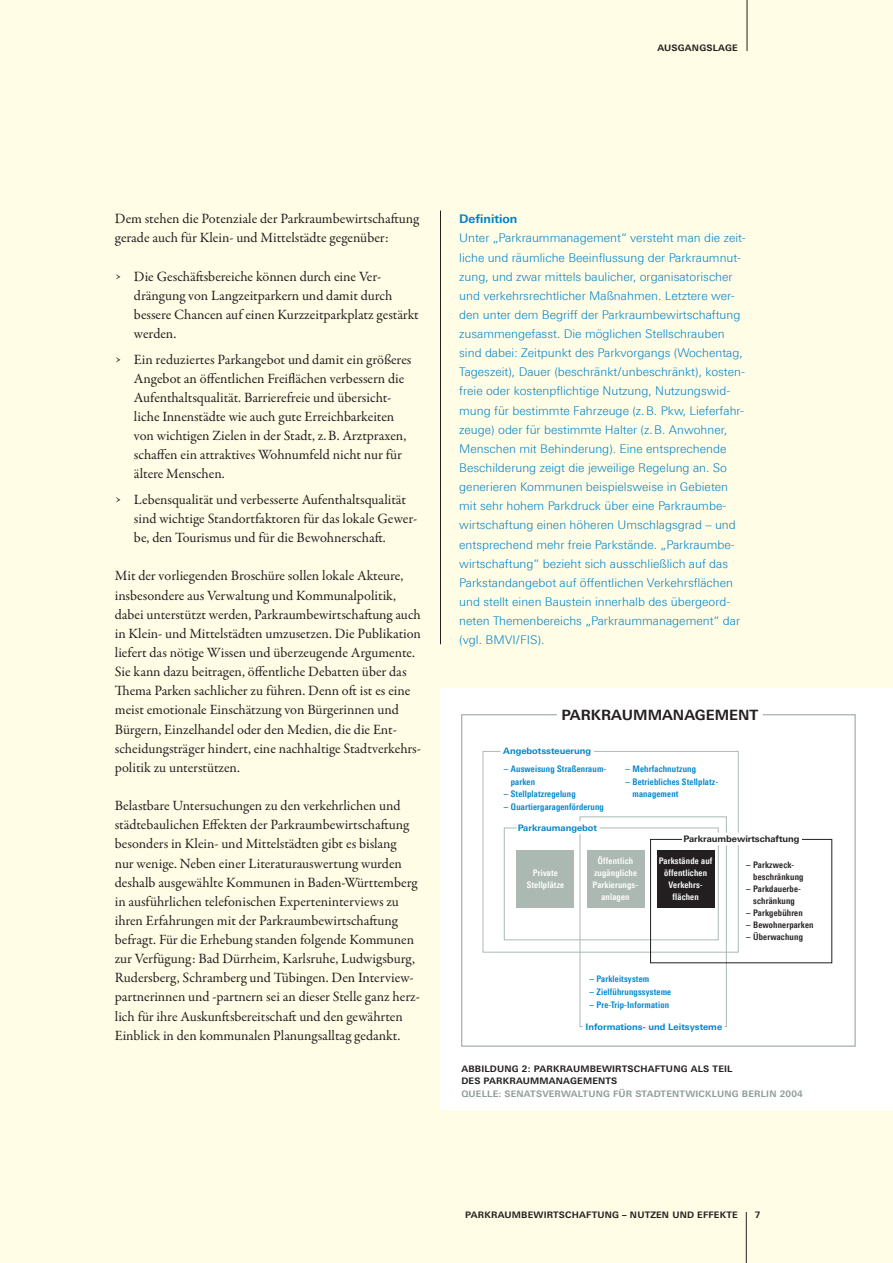
<style>
.page{position:relative;width:893px;height:1263px;background:#fffde5}
.page>*{position:absolute;margin:0;border:0;box-sizing:border-box;transform-origin:0 0}
._01_copy{font:14.25px/19.2px "Garamond Premr Pro";letter-spacing:-.005em;color:#231f20}
._04_Beispiel{font:700 14.25px "Linotype Univers 630";color:#231f20}
._05_Definition{font:300 12px/19.2px "Linotype Univers 330";color:#0084ca}
._03_Bildunterschrift{font:700 9px/12.8px "Linotype Univers 620 Cn";letter-spacing:.02em;color:#0084ca}
._03_Bildunterschrift-2{font:700 9px/12.8px "Linotype Univers 630";letter-spacing:.02em;color:#231f20}
._03_Bildunterschrift-3{font:700 9px/12px "Linotype Univers 620 Cn";letter-spacing:.02em;color:#fff;text-align:center}
._03_Bildunterschrift-4{font:700 9px/12px "Linotype Univers 620 Cn";letter-spacing:.02em;color:#231f20}
._04_Beispiel-2{font:700 9px "Linotype Univers 630";color:#0084ca}
._04_Beispiel-3{font:700 9px "Linotype Univers 630";color:#231f20}
.s1{font-family:"Linotype Univers 630";font-weight:700}
.s2{color:#8e9e96}
</style>
<div class="page">
<div style="left:440px;top:689px;width:453px;height:421px;background:#fff"></div>
<hr style="left:440px;top:210px;width:1px;height:434px;background:#231f20">
<div style="left:483px;top:751px;width:256px;height:201px;border:1px solid #acb9b2"></div>
<div style="left:504px;top:827px;width:215px;height:113px;border:1px solid #acb9b2"></div>
<div style="left:580px;top:816px;width:147px;height:211px;border:1px solid #acb9b2"></div>
<div style="left:517px;top:821px;width:83px;height:13px;background:#fff"></div>
<div style="left:650px;top:839px;width:182px;height:124px;border:1px solid #231f20"></div>
<div style="left:682px;top:833px;width:120px;height:12px;background:#fff"></div>
<div style="left:500px;top:735px;width:94px;height:26px;background:#fff"></div>
<div style="left:583px;top:1011px;width:141px;height:25px;background:#fff"></div>
<div style="left:517px;top:850px;width:57px;height:58px;background:#acb9b2"></div>
<div style="left:587px;top:850px;width:57px;height:58px;background:#acb9b2"></div>
<div style="left:657px;top:850px;width:57px;height:58px;background:#231f20"></div>
<hr style="left:746px;top:1212px;width:1px;height:51px;background:#231f20">
<hr style="left:747px;top:0;width:1px;height:51px;background:#231f20">
<p class="_03_Bildunterschrift-2" style="left:657px;top:41px;width:15px">Ausgangslage</p>
<p class="_01_copy" style="left:115px;top:209px;width:306px">Dem stehen die Potenziale der Parkraumbewirtschaftung gerade auch für Klein- und Mittelstädte gegenüber:</p>
<p class="_01_copy" style="left:134px;top:267px;width:286px">Die Geschäftsbereiche können durch eine Ver&shy;drängung von Langzeitparkern und damit durch bessere Chancen auf einen Kurzzeitparkplatz gestärkt werden.</p>
<p class="_01_copy" style="left:134px;top:350px;width:279px">Ein reduziertes Parkangebot und damit ein größeres Angebot an öffentlichen Freiflächen verbessern die Aufenthaltsqualität. Barrierefreie und übersicht&shy;liche Innenstädte wie auch gute Erreichbarkeiten von wichtigen Zielen in der Stadt, z.B. Arztpraxen, schaffen ein attraktives Wohnumfeld nicht nur für ältere Menschen.</p>
<p class="_01_copy" style="left:134px;top:490px;width:285px">Lebensqualität und verbesserte Aufenthaltsqualität sind wichtige Standortfaktoren für das lokale Gewer&shy;be, den Tourismus und für die Bewohnerschaft.</p>
<p class="_01_copy" style="left:115px;top:567px;width:308px">Mit der vorliegenden Broschüre sollen lokale Akteure, insbesondere aus Verwaltung und Kommunalpolitik, dabei unterstützt werden, Parkraumbewirtschaftung auch in Klein- und Mittelstädten umzusetzen. Die Publikation liefert das nötige Wissen und überzeugende Argumente.<br>Sie kann dazu beitragen, öffentliche Debatten über das Thema Parken sachlicher zu führen. Denn oft ist es eine meist emotionale Einschätzung von Bürgerinnen und Bürgern, Einzelhandel oder den Medien, die die Ent&shy;scheidungsträger hindert, eine nachhaltige Stadtverkehrs&shy;politik zu unterstützen.</p>
<p class="_01_copy" style="left:115px;top:796px;width:307px">Belastbare Untersuchungen zu den verkehrlichen und städtebaulichen Effekten der Parkraumbewirtschaftung besonders in Klein- und Mittelstädten gibt es bislang<br>nur wenige. Neben einer Literaturauswertung wurden deshalb ausgewählte Kommunen in Baden-Württemberg in ausführlichen telefonischen Experteninterviews zu ihren Erfahrungen mit der Parkraumbewirtschaftung befragt. Für die Erhebung standen folgende Kommunen zur Verfügung: Bad Dürrheim, Karlsruhe, Ludwigsburg, Rudersberg, Schramberg und Tübingen. Den Interview&shy;partnerinnen und -partnern sei an dieser Stelle ganz herz&shy;lich für ihre Auskunftsbereitschaft und den gewährten Einblick in den kommunalen Planungsalltag gedankt.</p>
<p class="_05_Definition" style="left:459px;top:209px;width:288px"><span class="s1">Definition<br></span>Unter „Parkraummanagement“ versteht man die zeit&shy;liche und räumliche Beeinflussung der Parkraumnut&shy;zung, und zwar mittels baulicher, organisatorischer und verkehrsrechtlicher Maßnahmen. Letztere wer&shy;den unter dem Begriff der Parkraumbewirtschaftung zusammengefasst. Die möglichen Stellschrauben sind dabei: Zeitpunkt des Parkvorgangs (Wochentag, Tageszeit), Dauer (beschränkt/unbeschränkt), kosten&shy;freie oder kostenpflichtige Nutzung, Nutzungswid&shy;mung für bestimmte Fahrzeuge (z.B. Pkw, Lieferfahr&shy;zeuge) oder für bestimmte Halter (z.B. Anwohner, Menschen mit Behinderung). Eine entsprechende Beschilderung zeigt die jeweilige Regelung an. So generieren Kommunen beispielsweise in Gebieten mit sehr hohem Parkdruck über eine Parkraumbe&shy;wirtschaftung einen höheren Umschlagsgrad – und entsprechend mehr freie Parkstände. „Parkraumbe&shy;wirtschaftung“ bezieht sich ausschließlich auf das Parkstandangebot auf öffentlichen Verkehrsflächen und stellt einen Baustein innerhalb des übergeord&shy;neten Themenbereichs „Parkraummanagement“ dar (vgl. BMVI/FIS).</p>
<p class="_04_Beispiel" style="left:561px;top:706px;width:198px">PARKRAUMMANAGEMENT</p>
<p class="_04_Beispiel-2" style="left:503px;top:746px;width:89px">Angebotssteuerung</p>
<p class="_03_Bildunterschrift" style="left:511px;top:762px;width:97px;text-indent:-7px">– Ausweisung Straßenraum&shy;parken</p>
<p class="_03_Bildunterschrift" style="left:504px;top:788px;width:73px">– Stellplatzregelung</p>
<p class="_03_Bildunterschrift" style="left:504px;top:800px;width:102px">– Quartiergaragenförderung</p>
<p class="_04_Beispiel-2" style="left:518px;top:822px;width:81px">Parkraumangebot</p>
<p class="_03_Bildunterschrift" style="left:625px;top:762px;width:72px">– Mehrfachnutzung</p>
<p class="_03_Bildunterschrift" style="left:632px;top:775px;width:87px;text-indent:-7px">– Betriebliches Stellplatz&shy;management</p>
<p class="_04_Beispiel-3" style="left:683px;top:834px;width:118px">Parkraumbewirtschaftung</p>
<p class="_03_Bildunterschrift-3" style="left:527px;top:867px;width:39px">Private<br>Stellplätze</p>
<p class="_03_Bildunterschrift-3" style="left:593px;top:855px;width:47px">Öffentlich zugängliche<br>Parkierungs&shy;anlagen</p>
<p class="_03_Bildunterschrift-3" style="left:659px;top:855px;width:55px">Parkstände auf öffentlichen<br>Verkehrs-- flächen</p>
<p class="_03_Bildunterschrift" style="left:590px;top:973px;width:61px">– Parkleitsystem</p>
<p class="_03_Bildunterschrift" style="left:590px;top:985px;width:83px">– Zielführungssysteme</p>
<p class="_03_Bildunterschrift" style="left:590px;top:998px;width:81px">– Pre-Trip-Information</p>
<p class="_04_Beispiel-2" style="left:586px;top:1021px;width:138px">Informations- und Leitsysteme</p>
<p class="_03_Bildunterschrift-4" style="left:753px;top:858px;width:52px;text-indent:-7px">– Parkzweck&shy;beschränkung</p>
<p class="_03_Bildunterschrift-4" style="left:746px;top:882px;width:56px;text-align:center">– Parkdauerbe&shy;schränkung</p>
<p class="_03_Bildunterschrift-4" style="left:746px;top:906px;width:58px">– Parkgebühren</p>
<p class="_03_Bildunterschrift-4" style="left:746px;top:918px;width:69px">– Bewohnerparken</p>
<p class="_03_Bildunterschrift-4" style="left:746px;top:930px;width:58px">– Überwachung</p>
<p class="_03_Bildunterschrift-2" style="left:461px;top:1062px;width:343px">ABBILDUNG 2: PARKRAUMBEWIRTSCHAFTUNG ALS TEIL<br>DES PARKRAUMMANAGEMENTS<br><span class="s2">QUELLE: SENATSVERWALTUNG FÜR STADTENTWICKLUNG BERLIN 2004</span></p>
<p class="_03_Bildunterschrift-2" style="left:465px;top:1209px;width:274px">PARKRAUMBEWIRTSCHAFTUNG – NUTZEN UND EFFEKTE</p>
<p class="_03_Bildunterschrift-2" style="left:755px;top:1209px;width:7px">7</p>
</div>
